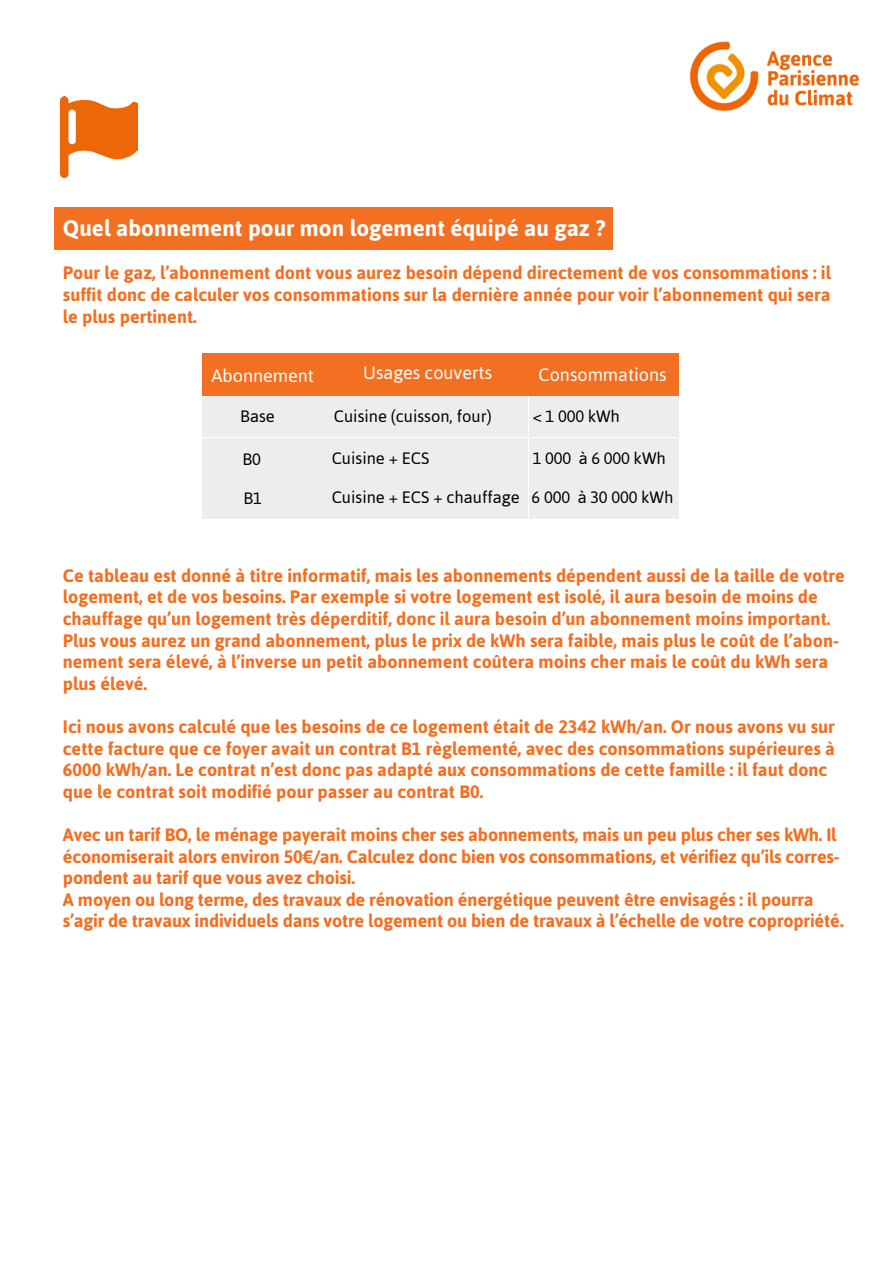
<style>
.page{position:relative;width:893px;height:1263px;background:#fff}
.page>*{position:absolute;margin:0;border:0;box-sizing:border-box;transform-origin:0 0}
.t1{font:700 22.5px "Asap";color:#fff}
.t2{font:700 18px/21.6px "Asap";color:#f36f21}
.t3{font:18px "Asap";color:#fff}
.t4{font:16.5px "Asap";color:#000}
</style>
<div class="page">
<div style="left:54px;top:207px;width:558px;height:43px;background:#f36f21"></div>
<div style="left:202px;top:396px;width:126px;height:41px;background:#ededee"></div>
<div style="left:202px;top:438px;width:126px;height:40px;background:#ededee"></div>
<div style="left:202px;top:479px;width:126px;height:40px;background:#ededee"></div>
<div style="left:329px;top:396px;width:198px;height:41px;background:#ededee"></div>
<div style="left:529px;top:396px;width:150px;height:41px;background:#ededee"></div>
<div style="left:329px;top:438px;width:198px;height:40px;background:#ededee"></div>
<div style="left:529px;top:438px;width:150px;height:40px;background:#ededee"></div>
<div style="left:329px;top:479px;width:198px;height:40px;background:#ededee"></div>
<div style="left:529px;top:479px;width:150px;height:40px;background:#ededee"></div>
<div style="left:202px;top:353px;width:126px;height:42px;background:#f36f21"></div>
<div style="left:330px;top:353px;width:197px;height:42px;background:#f36f21"></div>
<div style="left:528px;top:353px;width:151px;height:42px;background:#f36f21"></div>
<img style="left:61px;top:96px;width:76px;height:82px">
<img style="left:689px;top:41px;width:171px;height:71px">
<p class="t1" style="left:63px;top:215px;width:544px">Quel abonnement pour mon logement équipé au gaz ?</p>
<p class="t2" style="left:63px;top:262px;width:770px;text-align:justify">Pour le gaz, l’abonnement dont vous aurez besoin dépend directement de vos consommations : il suffit donc de calculer vos consommations sur la dernière année pour voir l’abonnement qui sera le plus pertinent.</p>
<p class="t3" style="left:212px;top:365px;width:104px">Abonnement</p>
<p class="t3" style="left:363px;top:363px;width:130px">Usages couverts</p>
<p class="t3" style="left:539px;top:364px;width:130px">Consommations</p>
<p class="t4" style="left:240px;top:407px;width:36px">Base</p>
<p class="t4" style="left:242px;top:449px;width:20px">B0</p>
<p class="t4" style="left:243px;top:489px;width:20px">B1</p>
<p class="t4" style="left:334px;top:406px;width:159px">Cuisine (cuisson, four)</p>
<p class="t4" style="left:533px;top:406px;width:89px">&lt; 1 000 kWh</p>
<p class="t4" style="left:332px;top:449px;width:99px">Cuisine + ECS</p>
<p class="t4" style="left:533px;top:449px;width:135px">1 000 à 6 000 kWh</p>
<p class="t4" style="left:332px;top:488px;width:343px">Cuisine + ECS + chauffage 6 000 à 30 000 kWh</p>
<p class="t2" style="left:63px;top:564px;width:783px">Ce tableau est donné à titre informatif, mais les abonnements dépendent aussi de la taille de votre logement, et de vos besoins. Par exemple si votre logement est isolé, il aura besoin de moins de chauffage qu’un logement très déperditif, donc il aura besoin d’un abonnement moins important.<br>Plus vous aurez un grand abonnement, plus le prix de kWh sera faible, mais plus le coût de l’abon&shy;nement sera élevé, à l’inverse un petit abonnement coûtera moins cher mais le coût du kWh sera plus élevé.</p>
<p class="t2" style="left:63px;top:716px;width:774px">Ici nous avons calculé que les besoins de ce logement était de 2342 kWh/an. Or nous avons vu sur cette facture que ce foyer avait un contrat B1 règlementé, avec des consommations supérieures à 6000 kWh/an. Le contrat n’est donc pas adapté aux consommations de cette famille : il faut donc que le contrat soit modifié pour passer au contrat B0.</p>
<p class="t2" style="left:63px;top:824px;width:782px">Avec un tarif BO, le ménage payerait moins cher ses abonnements, mais un peu plus cher ses kWh. Il économiserait alors environ 50€/an. Calculez donc bien vos consommations, et vérifiez qu’ils corres&shy;pondent au tarif que vous avez choisi.<br>A moyen ou long terme, des travaux de rénovation énergétique peuvent être envisagés : il pourra s’agir de travaux individuels dans votre logement ou bien de travaux à l’échelle de votre copropriété.</p>
</div>
